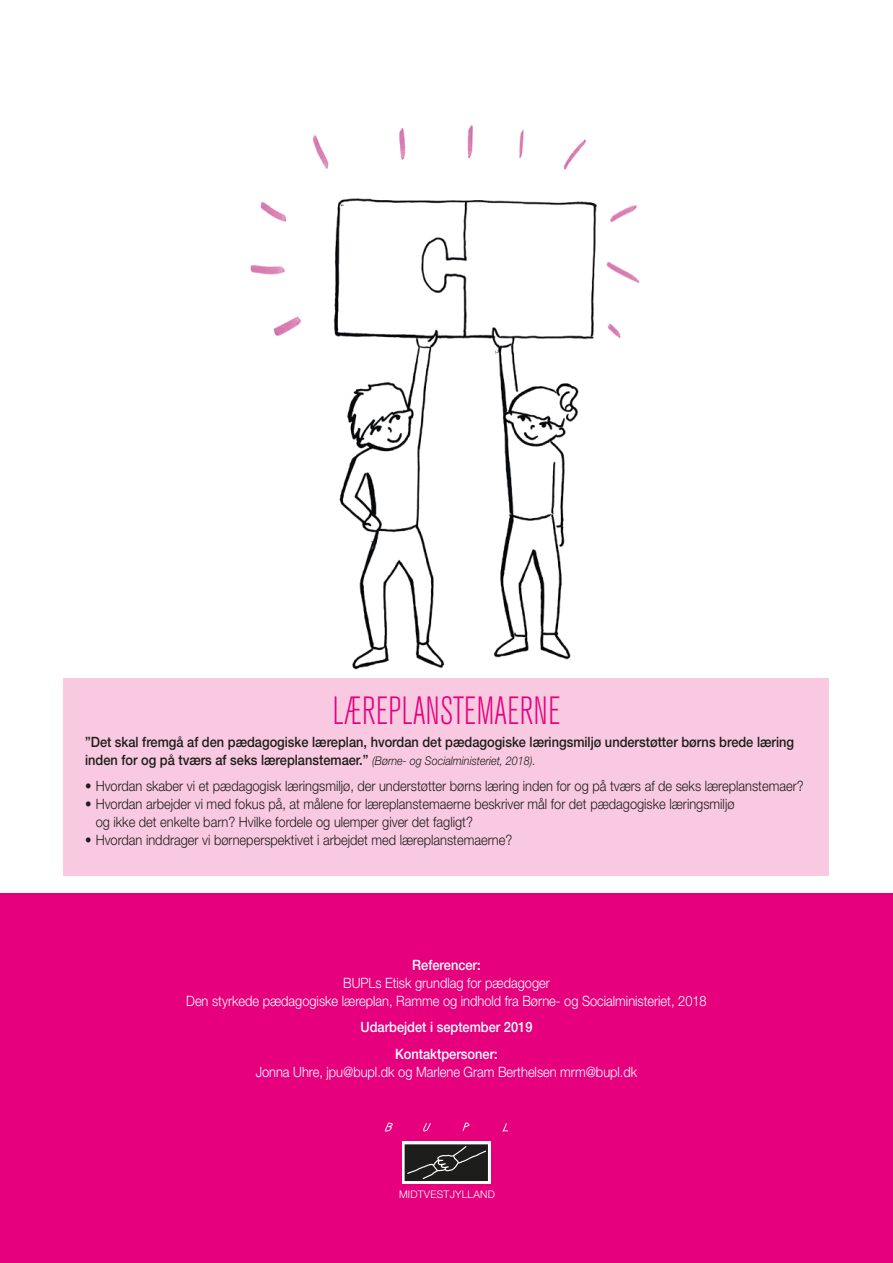
<style>
.page{position:relative;width:893px;height:1263px;background:#fff}
.page>*{position:absolute;margin:0;border:0;box-sizing:border-box;transform-origin:0 0}
.t1{font:300 condensed 39px "Akzidenz Grotesk BE";letter-spacing:.005em;color:#e6007e;scale:.9 1}
.t2{font:300 14.25px/18px "Helvetica Neue LT Std";color:#1d1d1b;scale:.9 1}
.t3{font:500 14.25px/18px "Helvetica Neue LT Std";color:#1d1d1b;scale:.9 1}
.t4{font:300 14.25px/18px "Helvetica Neue LT Std";color:#fff;text-align:center;scale:.9 1}
.t5{font:500 14.25px/26.5px "Helvetica Neue LT Std";color:#fff;text-align:center;scale:.9 1}
.t6{font:300 10.5px "Helvetica Neue LT Std";letter-spacing:.02em;color:#fff}
.s1{font-weight:300;font-style:italic;font-size:12px}
</style>
<div class="page">
<div style="left:0;top:893px;width:893px;height:370px;background:#e6007e"></div>
<div style="left:402px;top:1141px;width:89px;height:43px;background:#fff"></div>
<svg style="left:405px;top:1144px;width:83px;height:37px;background:#2f2f2d"></svg>
<svg style="left:385px;top:1123px;width:8px;height:9px"></svg>
<svg style="left:423px;top:1123px;width:8px;height:8px"></svg>
<svg style="left:463px;top:1122px;width:7px;height:9px"></svg>
<svg style="left:502px;top:1123px;width:6px;height:9px"></svg>
<img style="left:250px;top:125px;width:390px;height:545px">
<div style="left:64px;top:678px;width:765px;height:198px;background:#f8c9e0"></div>
<h1 class="t1" style="left:333px;top:690px;width:254px">LÆREPLANSTEMAERNE</h1>
<p class="t3" style="left:85px;top:732px;width:789px">”Det skal fremgå af den pædagogiske læreplan, hvordan det pædagogiske læringsmiljø understøtter børns brede læring inden for og på tværs af seks læreplanstemaer.” <span class="s1">(Børne- og Socialministeriet, 2018).</span></p>
<p class="t2" style="left:85px;top:777px;width:800px">• Hvordan skaber vi et pædagogisk læringsmiljø, der understøtter børns læring inden for og på tværs af de seks læreplanstemaer?</p>
<p class="t2" style="left:96px;top:795px;width:711px;text-indent:-11px">• Hvordan arbejder vi med fokus på, at målene for læreplanstemaerne beskriver mål for det pædagogiske læringsmiljø og ikke det enkelte barn? Hvilke fordele og ulemper giver det fagligt?</p>
<p class="t2" style="left:85px;top:831px;width:476px">• Hvordan inddrager vi børneperspektivet i arbejdet med læreplanstemaerne?</p>
<p class="t5" style="left:412px;top:951px;width:78px">Referencer:</p>
<p class="t4" style="left:186px;top:973px;width:580px">BUPLs Etisk grundlag for pædagoger<br>Den styrkede pædagogiske læreplan, Ramme og indhold fra Børne- og Socialministeriet, 2018</p>
<p class="t5" style="left:360px;top:1014px;width:193px">Udarbejdet i september 2019<br>Kontaktpersoner:</p>
<p class="t4" style="left:256px;top:1062px;width:425px">Jonna Uhre, jpu@bupl.dk og Marlene Gram Berthelsen mrm@bupl.dk</p>
<p class="t6" style="left:399px;top:1188px;width:98px">MIDTVESTJYLLAND</p>
</div>
